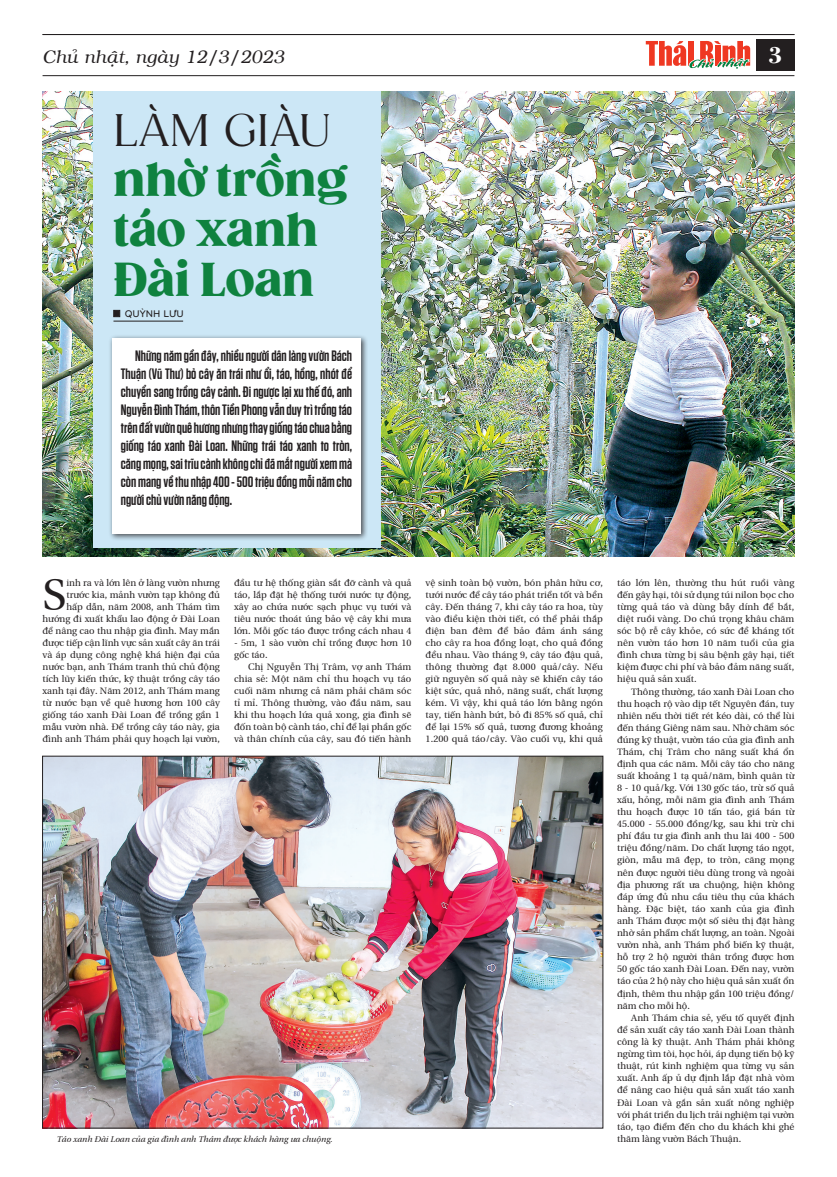
<style>
.page{position:relative;width:837px;height:1177px;background:#fff}
.page>*{position:absolute;margin:0;border:0;box-sizing:border-box;transform-origin:0 0}
.text{font:46px "SVN Gazpacho Black";color:#0f823f}
.Body{font:44.2px "BHD utopia Long";color:#231f20}
.text-2{font:44px "SVN Gazpacho Regular";letter-spacing:-.005em;color:#231f20}
.t1{font:24px "VNI Bodon Bold";color:#fff}
.t2{font:italic 18px "VNI";color:#231f20}
.Sapo{font:600 15px/18px "SVN Tungsten";color:#231f20;text-align:justify}
.Ten_tac_gia{font:10px "UTM Bryant LG Bold";color:#231f20}
.Body-2{font:9.5px/12.1px "BHD utopia Long";color:#231f20;text-align:justify}
.Chu_thich_anh{font:8.5px "BHD Utopia Italic long Italic";color:#231f20}
</style>
<div class="page">
<div style="left:755px;top:39px;width:39px;height:32px;background:#231f20"></div>
<hr style="left:43px;top:75px;width:751px;height:1px;background:#231f20">
<hr style="left:43px;top:34px;width:751px;height:1px;background:#231f20">
<svg style="left:645px;top:41px;width:105px;height:36px"></svg>
<img style="left:43px;top:91px;width:751px;height:465px">
<div style="left:94px;top:91px;width:287px;height:456px;background:#cce7f6"></div>
<div style="left:113px;top:310px;width:7px;height:7px;background:#231f20;border:1px solid #231f20"></div>
<hr style="left:113px;top:321px;width:70px;height:1px;background:#231f20">
<img style="left:44px;top:758px;width:556px;height:368px">
<div style="left:108px;top:334px;width:260px;height:206px;background:#231f20;opacity:.75"></div>
<div style="left:112px;top:338px;width:249px;height:195px;background:#fff"></div>
<p class="t2" style="left:43px;top:43px;width:243px">Chuû nhaät, ngaøy 12/3/2023</p>
<p class="t1" style="left:767px;top:37px;width:16px">3</p>
<p class="text-2" style="left:113px;top:97px;width:218px">LÀM GIÀU</p>
<p class="text" style="left:113px;top:144px;width:235px">nhờ trồng</p>
<p class="text" style="left:113px;top:194px;width:206px">táo xanh</p>
<p class="text" style="left:113px;top:244px;width:202px">Đài Loan</p>
<p class="Ten_tac_gia" style="left:125px;top:306px;width:60px">QUỲNH LƯU</p>
<p class="Sapo" style="left:121px;top:346px;width:233px;text-indent:14px">Những năm gần đây, nhiều người dân làng vườn Bách Thuận (Vũ Thư) bỏ cây ăn trái như ổi, táo, hồng, nhót để chuyển sang trồng cây cảnh. Đi ngược lại xu thế đó, anh Nguyễn Đình Thám, thôn Tiền Phong vẫn duy trì trồng táo trên đất vườn quê hương nhưng thay giống táo chua bằng giống táo xanh Đài Loan. Những trái táo xanh to tròn, căng mọng, sai trĩu cành không chỉ đã mắt người xem mà còn mang về thu nhập 400 - 500 triệu đồng mỗi năm cho người chủ vườn năng động.</p>
<p class="Body" style="left:43px;top:561px;width:25px">S</p>
<p class="Body-2" style="left:43px;top:575px;width:179px;text-align:right">inh ra và lớn lên ở làng vườn nhưng trước kia, mảnh vườn tạp không đủ<br>hấp dẫn, năm 2008, anh Thám tìm hướng đi xuất khẩu lao động ở Đài Loan để nâng cao thu nhập gia đình. May mắn được tiếp cận lĩnh vực sản xuất cây ăn trái và áp dụng công nghệ khá hiện đại của nước bạn, anh Thám tranh thủ chủ động tích lũy kiến thức, kỹ thuật trồng cây táo xanh tại đây. Năm 2012, anh Thám mang từ nước bạn về quê hương hơn 100 cây giống táo xanh Đài Loan để trồng gần 1 mẫu vườn nhà. Để trồng cây táo này, gia đình anh Thám phải quy hoạch lại vườn,</p>
<p class="Body-2" style="left:234px;top:575px;width:179px">đầu tư hệ thống giàn sắt đỡ cành và quả táo, lắp đặt hệ thống tưới nước tự động, xây ao chứa nước sạch phục vụ tưới và tiêu nước thoát úng bảo vệ cây khi mưa lớn. Mỗi gốc táo được trồng cách nhau 4</p>
<p class="Body-2" style="left:234px;top:635px;width:179px">- 5m, 1 sào vườn chỉ trồng được hơn 10 gốc táo.</p>
<p class="Body-2" style="left:234px;top:659px;width:179px;text-indent:14px">Chị Nguyễn Thị Trâm, vợ anh Thám chia sẻ: Một năm chỉ thu hoạch vụ táo cuối năm nhưng cả năm phải chăm sóc tỉ mỉ. Thông thường, vào đầu năm, sau khi thu hoạch lứa quả xong, gia đình sẽ đốn toàn bộ cành táo, chỉ để lại phần gốc và thân chính của cây, sau đó tiến hành</p>
<p class="Body-2" style="left:425px;top:575px;width:179px">vệ sinh toàn bộ vườn, bón phân hữu cơ, tưới nước để cây táo phát triển tốt và bền cây. Đến tháng 7, khi cây táo ra hoa, tùy vào điều kiện thời tiết, có thể phải thắp điện ban đêm để bảo đảm ánh sáng cho cây ra hoa đồng loạt, cho quả đồng đều nhau. Vào tháng 9, cây táo đậu quả, thông thường đạt 8.000 quả/cây. Nếu giữ nguyên số quả này sẽ khiến cây táo kiệt sức, quả nhỏ, năng suất, chất lượng kém. Vì vậy, khi quả táo lớn bằng ngón tay, tiến hành bứt, bỏ đi 85% số quả, chỉ để lại 15% số quả, tương đương khoảng 1.200 quả táo/cây. Vào cuối vụ, khi quả</p>
<p class="Body-2" style="left:617px;top:575px;width:179px">táo lớn lên, thường thu hút ruồi vàng đến gây hại, tôi sử dụng túi nilon bọc cho từng quả táo và dùng bẫy dính để bắt, diệt ruồi vàng. Do chú trọng khâu chăm sóc bộ rễ cây khỏe, có sức đề kháng tốt nên vườn táo hơn 10 năm tuổi của gia đình chưa từng bị sâu bệnh gây hại, tiết kiệm được chi phí và bảo đảm năng suất, hiệu quả sản xuất.</p>
<p class="Body-2" style="left:617px;top:684px;width:179px;text-indent:14px">Thông thường, táo xanh Đài Loan cho thu hoạch rộ vào dịp tết Nguyên đán, tuy nhiên nếu thời tiết rét kéo dài, có thể lùi đến tháng Giêng năm sau. Nhờ chăm sóc đúng kỹ thuật, vườn táo của gia đình anh Thám, chị Trâm cho năng suất khá ổn định qua các năm. Mỗi cây táo cho năng suất khoảng 1 tạ quả/năm, bình quân từ 8 - 10 quả/kg. Với 130 gốc táo, trừ số quả xấu, hỏng, mỗi năm gia đình anh Thám thu hoạch được 10 tấn táo, giá bán từ 45.000 - 55.000 đồng/kg, sau khi trừ chi phí đầu tư gia đình anh thu lãi 400 - 500 triệu đồng/năm. Do chất lượng táo ngọt, giòn, mẫu mã đẹp, to tròn, căng mọng nên được người tiêu dùng trong và ngoài địa phương rất ưa chuộng, hiện không đáp ứng đủ nhu cầu tiêu thụ của khách hàng. Đặc biệt, táo xanh của gia đình anh Thám được một số siêu thị đặt hàng nhờ sản phẩm chất lượng, an toàn. Ngoài vườn nhà, anh Thám phổ biến kỹ thuật, hỗ trợ 2 hộ người thân trồng được hơn 50 gốc táo xanh Đài Loan. Đến nay, vườn táo của 2 hộ này cho hiệu quả sản xuất ổn định, thêm thu nhập gần 100 triệu đồng/ năm cho mỗi hộ.</p>
<p class="Body-2" style="left:617px;top:1010px;width:179px;text-indent:14px">Anh Thám chia sẻ, yếu tố quyết định để sản xuất cây táo xanh Đài Loan thành công là kỹ thuật. Anh Thám phải không ngừng tìm tòi, học hỏi, áp dụng tiến bộ kỹ thuật, rút kinh nghiệm qua từng vụ sản xuất. Anh ấp ủ dự định lắp đặt nhà vòm để nâng cao hiệu quả sản xuất táo xanh Đài Loan và gắn sản xuất nông nghiệp với phát triển du lịch trải nghiệm tại vườn táo, tạo điểm đến cho du khách khi ghé</p>
<p class="Chu_thich_anh" style="left:57px;top:1130px;width:277px">Táo xanh Đài Loan của gia đình anh Thám được khách hàng ưa chuộng.</p>
<p class="Body-2" style="left:617px;top:1131px;width:126px">thăm làng vườn Bách Thuận.</p>
</div>
